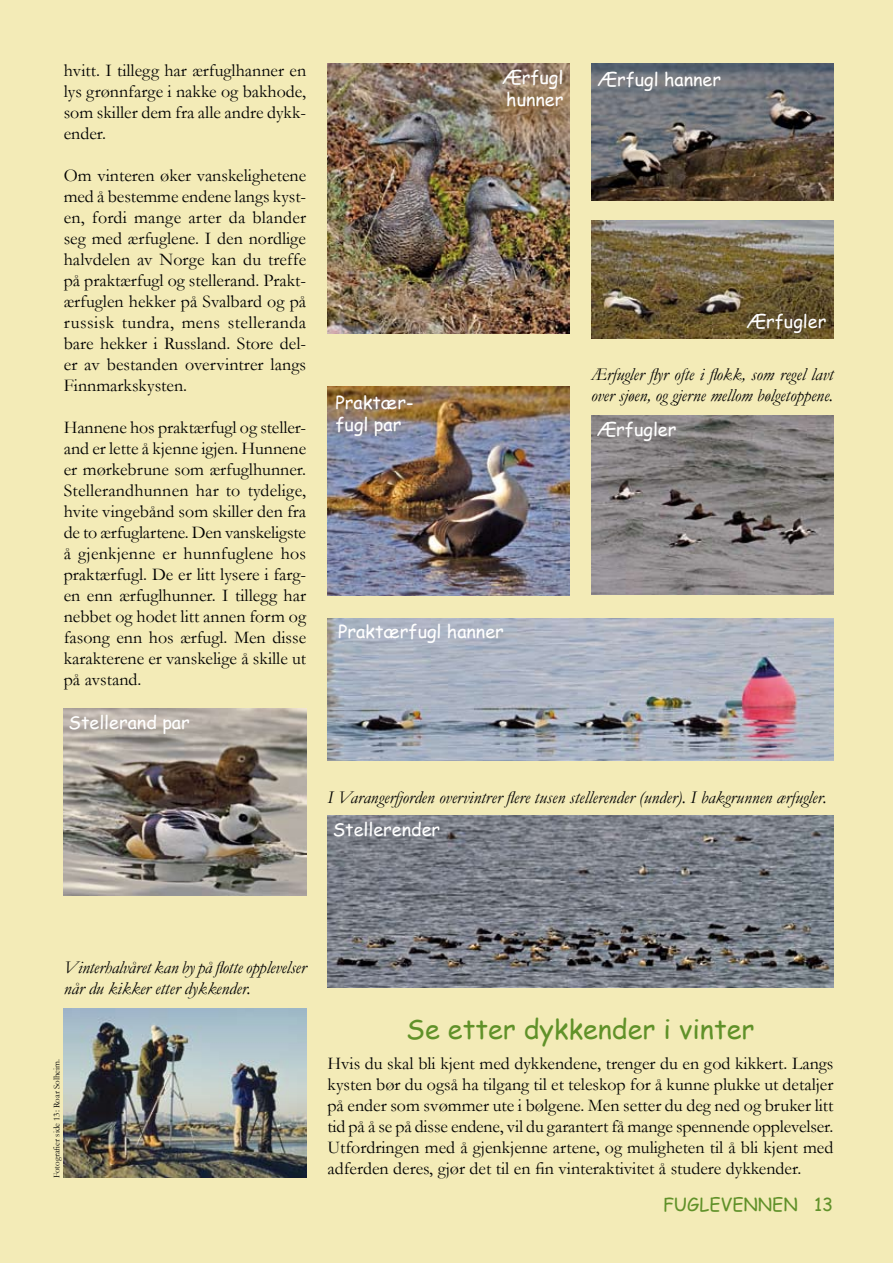
<style>
.page{position:relative;width:893px;height:1263px;background:#f3ebb7}
.page>*{position:absolute;margin:0;border:0;box-sizing:border-box;transform-origin:0 0}
.t1{font:27px "Comic Sans MS";color:#609129}
.t2{font:18px/21px "Garamond";color:#000;text-align:justify}
.t3{font:italic 18px/21px "Garamond";color:#000}
.t4{font:18px/21.6px "Comic Sans MS";color:#fff}
.t5{font:18px "Comic Sans MS";color:#609129}
.t6{font:9px "Garamond";color:#000}
</style>
<div class="page">
<img style="left:591px;top:64px;width:242px;height:137px">
<img style="left:327px;top:815px;width:507px;height:173px">
<img style="left:64px;top:709px;width:242px;height:187px">
<img style="left:327px;top:387px;width:243px;height:208px">
<img style="left:327px;top:619px;width:507px;height:142px">
<img style="left:327px;top:64px;width:243px;height:269px">
<img style="left:591px;top:416px;width:242px;height:179px">
<img style="left:591px;top:220px;width:242px;height:118px">
<img style="left:64px;top:1008px;width:242px;height:169px">
<p class="t2" style="left:64px;top:59px;width:244px">hvitt. I tillegg har ærfuglhanner en lys grønnfarge i nakke og bakhode, som skiller dem fra alle andre dykk&shy;ender.</p>
<p class="t2" style="left:64px;top:164px;width:244px">Om vinteren øker vanskelighetene med å bestemme endene langs kyst&shy;en, fordi mange arter da blander seg med ærfuglene. I den nordlige halvdelen av Norge kan du treffe på praktærfugl og stellerand. Prakt&shy;ærfuglen hekker på Svalbard og på russisk tundra, mens stelleranda bare hekker i Russland. Store del&shy;er av bestanden overvintrer langs Finnmarkskysten.</p>
<p class="t2" style="left:64px;top:416px;width:244px">Hannene hos praktærfugl og steller&shy;and er lette å kjenne igjen. Hunnene er mørkebrune som ærfuglhunner.<br>Stellerandhunnen har to tydelige, hvite vingebånd som skiller den fra de to ærfuglartene. Den vanskeligste å gjenkjenne er hunnfuglene hos praktærfugl. De er litt lysere i farg&shy;en enn ærfuglhunner. I tillegg har nebbet og hodet litt annen form og fasong enn hos ærfugl. Men disse karakterene er vanskelige å skille ut på avstand.</p>
<p class="t4" style="left:69px;top:711px;width:123px">Stellerand par</p>
<p class="t4" style="left:502px;top:66px;width:63px">Ærfugl hunner</p>
<p class="t4" style="left:597px;top:68px;width:125px">Ærfugl hanner</p>
<p class="t4" style="left:335px;top:391px;width:79px">Praktær&shy;fugl par</p>
<p class="t4" style="left:338px;top:620px;width:167px">Praktærfugl hanner</p>
<p class="t4" style="left:747px;top:310px;width:81px">Ærfugler</p>
<p class="t3" style="left:591px;top:364px;width:244px">Ærfugler flyr ofte i flokk, som regel lavt over sjøen, og gjerne mellom bølgetoppene.</p>
<p class="t4" style="left:597px;top:418px;width:81px">Ærfugler</p>
<p class="t3" style="left:327px;top:786px;width:501px">I Varangerfjorden overvintrer flere tusen stellerender (under). I bakgrunnen ærfugler.</p>
<p class="t4" style="left:333px;top:818px;width:109px">Stellerender</p>
<p class="t3" style="left:64px;top:956px;width:244px">Vinterhalvåret kan by på flotte opplevelser når du kikker etter dykkender.</p>
<p class="t6" style="left:50px;top:1178px;width:120px;rotate:-90deg">Fotografier side 13: Roar Solheim.</p>
<h1 class="t1" style="left:406px;top:1009px;width:350px">Se etter dykkender i vinter</h1>
<p class="t2" style="left:327px;top:1052px;width:508px">Hvis du skal bli kjent med dykkendene, trenger du en god kikkert. Langs kysten bør du også ha tilgang til et teleskop for å kunne plukke ut detaljer på ender som svømmer ute i bølgene. Men setter du deg ned og bruker litt tid på å se på disse endene, vil du garantert få mange spennende opplevelser.<br>Utfordringen med å gjenkjenne artene, og muligheten til å bli kjent med adferden deres, gjør det til en fin vinteraktivitet å studere dykkender.</p>
<p class="t5" style="left:663px;top:1191px;width:172px">FUGLEVENNEN 13</p>
</div>
